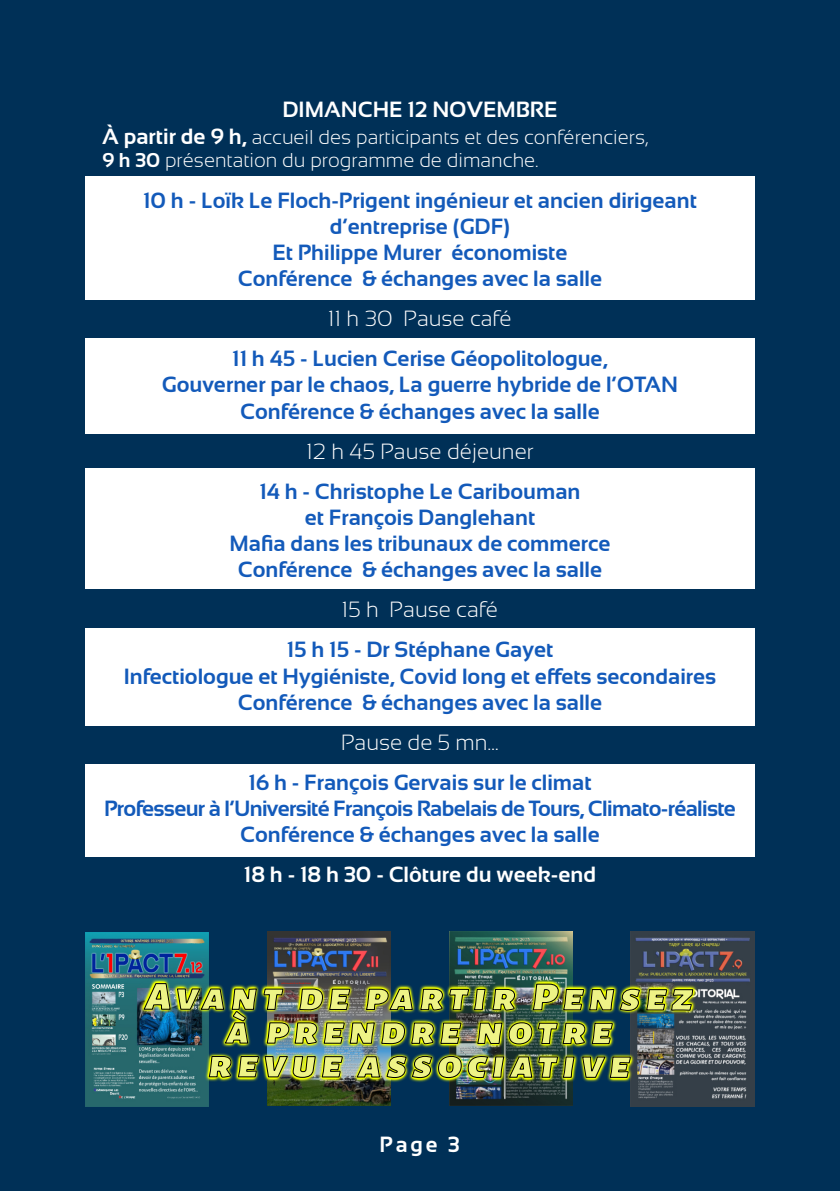
<style>
.page{position:relative;width:840px;height:1191px;background:#fff}
.page>*{position:absolute;margin:0;border:0;box-sizing:border-box;transform-origin:0 0}
.t1{font:700 22px/26.2px "Sansation";color:#135aba;text-align:center}
.t2{font:700 22px/26.2px "Sansation";letter-spacing:-.03em;color:#135aba;text-align:center}
.t3{font:300 22px "Sansation";color:#fff}
.t4{font:700 22px "Sansation";color:#fff}
.t5{font:300 20px/23.8px "Sansation";color:#fff}
.s1{font-weight:700;font-size:22px}
.s2{font-weight:700}
</style>
<div class="page">
<div style="left:0;top:0;width:839px;height:1191px;background:#003057"></div>
<div style="left:85px;top:176px;width:669px;height:123px;background:#fff"></div>
<div style="left:85px;top:339px;width:669px;height:95px;background:#fff"></div>
<div style="left:85px;top:468px;width:669px;height:120px;background:#fff"></div>
<div style="left:85px;top:627px;width:669px;height:98px;background:#fff"></div>
<div style="left:85px;top:764px;width:669px;height:92px;background:#fff"></div>
<img style="left:267px;top:931px;width:123px;height:175px">
<img style="left:85px;top:932px;width:123px;height:174px">
<img style="left:449px;top:931px;width:123px;height:175px">
<img style="left:630px;top:931px;width:124px;height:175px">
<img style="left:140px;top:978px;width:557px;height:104px">
<svg style="left:263px;top:988px;width:21px;height:22px"></svg>
<svg style="left:298px;top:988px;width:52px;height:22px"></svg>
<svg style="left:365px;top:988px;width:48px;height:22px"></svg>
<svg style="left:419px;top:988px;width:96px;height:23px;background:#92a048"></svg>
<img style="left:532px;top:983px;width:161px;height:28px">
<img style="left:142px;top:982px;width:115px;height:62px">
<svg style="left:266px;top:1021px;width:51px;height:23px"></svg>
<img style="left:323px;top:1021px;width:139px;height:23px">
<img style="left:476px;top:1021px;width:137px;height:24px">
<img style="left:208px;top:1055px;width:135px;height:28px">
<img style="left:355px;top:1055px;width:220px;height:23px">
<svg style="left:581px;top:1056px;width:50px;height:22px"></svg>
<p class="t4" style="left:282px;top:101px;width:276px">DIMANCHE 12 NOVEMBRE</p>
<p class="t5" style="left:102px;top:126px;width:547px"><span class="s1">À partir de 9 h,</span> accueil des participants et des conférenciers,<br><span class="s2">9 h 30</span> présentation du programme de dimanche.</p>
<p class="t1" style="left:143px;top:189px;width:555px">10 h - Loïk Le Floch-Prigent ingénieur et ancien dirigeant d’entreprise (GDF)<br>Et Philippe Murer économiste<br>Conférence &amp; échanges avec la salle</p>
<p class="t3" style="left:328px;top:310px;width:185px">11 h 30 Pause café</p>
<p class="t1" style="left:162px;top:347px;width:517px">11 h 45 - Lucien Cerise Géopolitologue,<br>Gouverner par le chaos, La guerre hybride de l’OTAN<br>Conférence &amp; échanges avec la salle</p>
<p class="t3" style="left:306px;top:442px;width:229px">12 h 45 Pause déjeuner</p>
<p class="t1" style="left:229px;top:480px;width:382px">14 h - Christophe Le Caribouman<br>et François Danglehant<br>Mafia dans les tribunaux de commerce<br>Conférence &amp; échanges avec la salle</p>
<p class="t3" style="left:342px;top:601px;width:157px">15 h Pause café</p>
<p class="t1" style="left:124px;top:638px;width:593px">15 h 15 - Dr Stéphane Gayet<br>Infectiologue et Hygiéniste, Covid long et effets secondaires<br>Conférence &amp; échanges avec la salle</p>
<p class="t3" style="left:341px;top:734px;width:159px">Pause de 5 mn…</p>
<p class="t2" style="left:104px;top:771px;width:633px">16 h - François Gervais sur le climat<br>Professeur à l’Université François Rabelais de Tours, Climato-réaliste<br>Conférence &amp; échanges avec la salle</p>
<p class="t4" style="left:244px;top:866px;width:353px">18 h - 18 h 30 - Clôture du week-end</p>
<p class="t4" style="left:379px;top:1135px;width:81px">Page 3</p>
</div>
